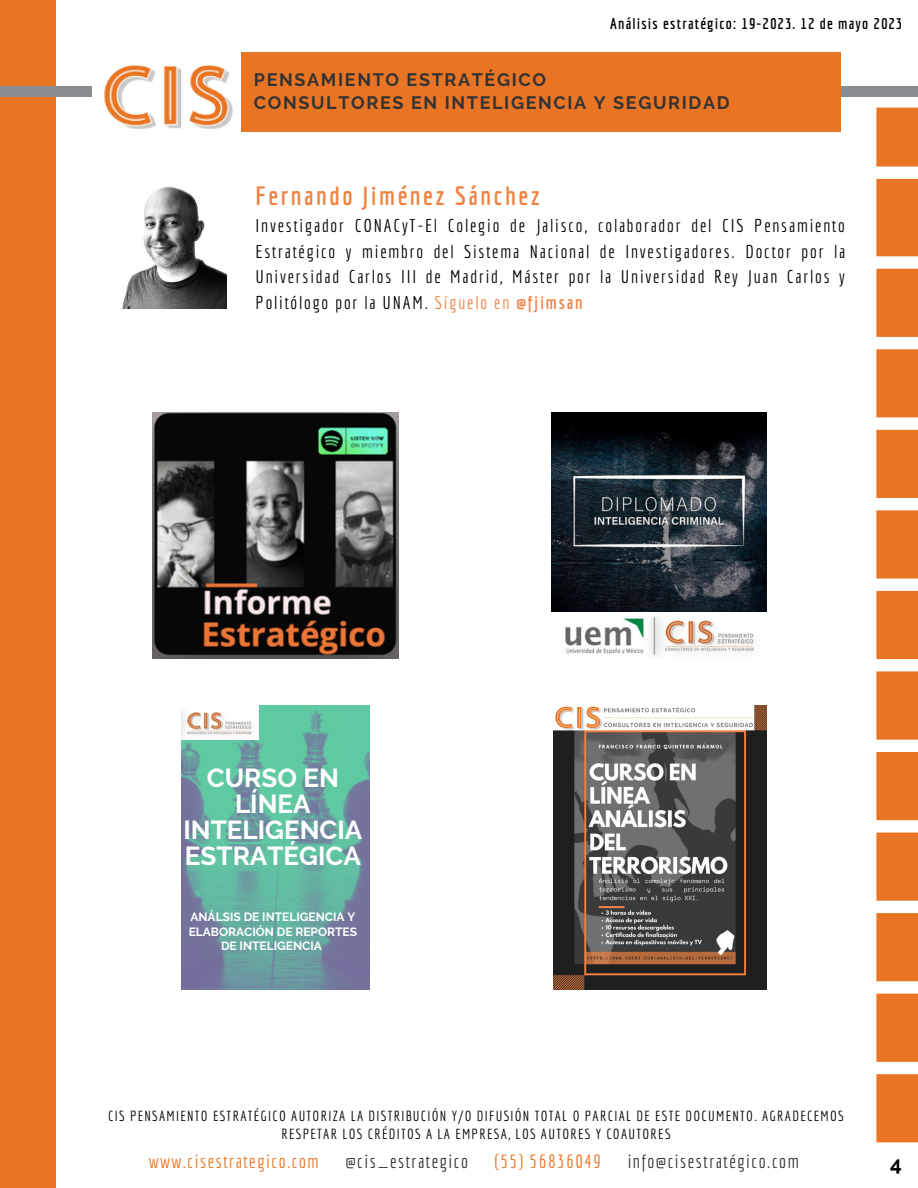
<style>
.page{position:relative;width:918px;height:1188px;background:#fff}
.page>*{position:absolute;margin:0;border:0;box-sizing:border-box;transform-origin:0 0}
.t1{font:700 25.95px/26.2px "Raleway";color:#fff;text-align:center}
.t2{font:700 25.8px "Economica";letter-spacing:.1em;color:#ef8240}
.t3{font:700 20.55px "Raleway";color:#000}
.t4{font:18.6px "Economica";letter-spacing:.08em;color:#333}
.t5{font:18.6px "Economica";letter-spacing:.08em;color:#e97524}
.t6{font:18px/25.8px "Economica";letter-spacing:.1em;color:#000;text-align:justify}
.t7{font:700 18px "Raleway";letter-spacing:.09em;color:#333}
.t8{font:700 15.3px "Economica";letter-spacing:.08em;color:#000}
.t9{font:14.25px/18px "Economica";letter-spacing:.09em;color:#000;text-align:center}
.t10{font:700 12px/14.7px "Raleway";color:#fff;text-align:center}
.s1{color:#ef8240}
.s2{font-weight:700;color:#ef8240}
</style>
<div class="page">
<div style="left:0;top:0;width:56px;height:1188px;background:#e97524"></div>
<div style="left:0;top:87px;width:918px;height:10px;background:#8a8d8f"></div>
<svg style="left:876px;top:108px;width:42px;height:1034px;background:#ec8b47"></svg>
<img style="left:92px;top:65px;width:149px;height:64px">
<div style="left:241px;top:52px;width:600px;height:80px;background:#e97524"></div>
<img style="left:122px;top:186px;width:105px;height:122px">
<img style="left:152px;top:413px;width:247px;height:246px">
<img style="left:552px;top:413px;width:214px;height:243px">
<img style="left:554px;top:706px;width:213px;height:283px">
<img style="left:181px;top:706px;width:189px;height:284px">
<img style="left:181px;top:706px;width:78px;height:34px">
<p class="t8" style="left:610px;top:15px;width:294px">Análisis estratégico: 19-2023. 12 de mayo 2023</p>
<p class="t7" style="left:254px;top:69px;width:294px">PENSAMIENTO ESTRATÉGICO</p>
<p class="t7" style="left:254px;top:92px;width:477px">CONSULTORES EN INTELIGENCIA Y SEGURIDAD</p>
<p class="t2" style="left:256px;top:180px;width:286px">Fernando Jiménez Sánchez</p>
<p class="t6" style="left:256px;top:212px;width:591px">Investigador CONACyT-El Colegio de Jalisco, colaborador del CIS Pensamiento Estratégico y miembro del Sistema Nacional de Investigadores. Doctor por la Universidad Carlos III de Madrid, Máster por la Universidad Rey Juan Carlos y Politólogo por la UNAM. <span class="s1">Síguelo en</span> <span class="s2">@fjimsan</span></p>
<p class="t1" style="left:184px;top:764px;width:180px">CURSO EN<br>LÍNEA<br>INTELIGENCIA<br>ESTRATÉGICA</p>
<p class="t10" style="left:190px;top:909px;width:166px">ANÁLSIS DE INTELIGENCIA Y</p>
<p class="t10" style="left:189px;top:924px;width:170px">ELABORACIÓN DE REPORTES<br>DE INTELIGENCIA</p>
<p class="t9" style="left:108px;top:1106px;width:737px">CIS PENSAMIENTO ESTRATÉGICO AUTORIZA LA DISTRIBUCIÓN Y/O DIFUSIÓN TOTAL O PARCIAL DE ESTE DOCUMENTO. AGRADECEMOS<br>RESPETAR LOS CRÉDITOS A LA EMPRESA, LOS AUTORES Y COAUTORES</p>
<p class="t5" style="left:149px;top:1150px;width:172px">www.cisestrategico.com</p>
<p class="t4" style="left:345px;top:1150px;width:124px">@cis_estrategico</p>
<p class="t5" style="left:495px;top:1150px;width:108px">(55) 56836049</p>
<p class="t4" style="left:628px;top:1150px;width:173px">info@cisestratégico.com</p>
<p class="t3" style="left:890px;top:1151px;width:13px">4</p>
</div>
